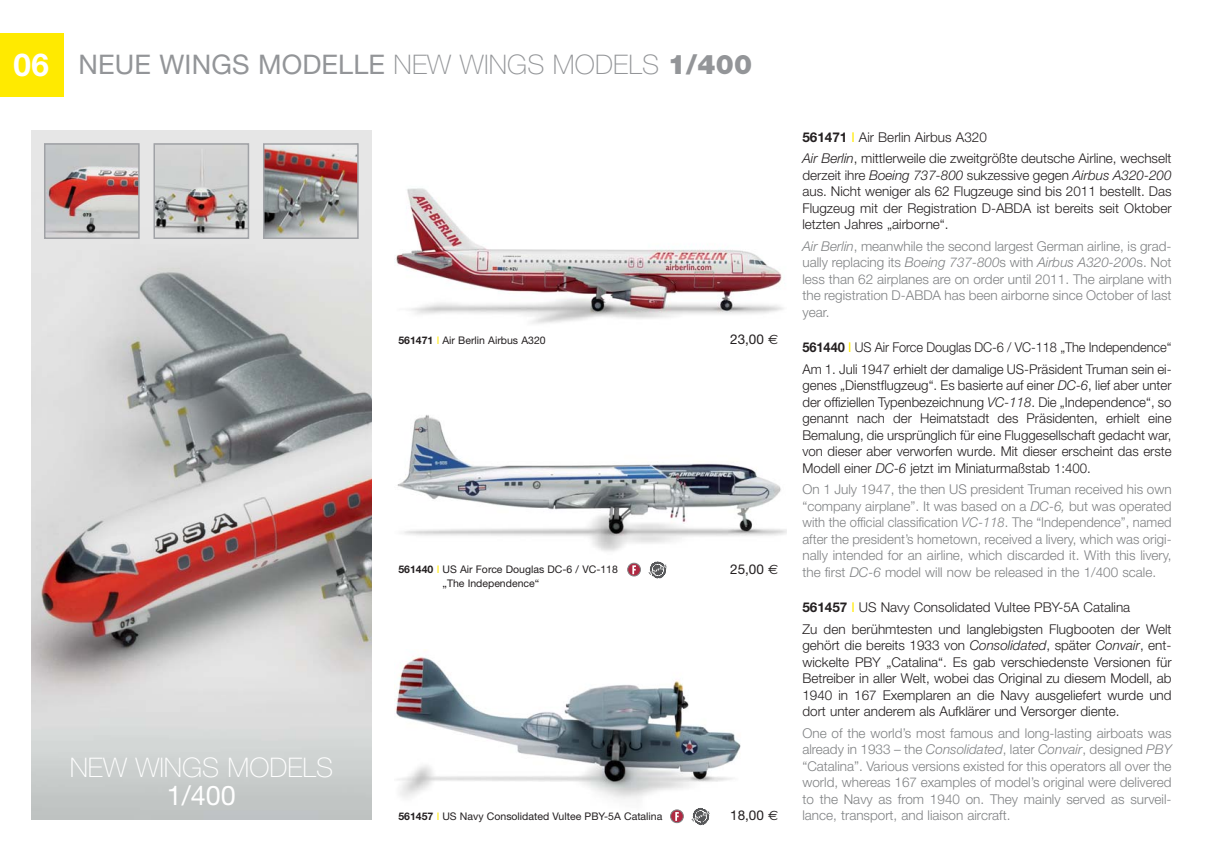
<style>
.page{position:relative;width:1212px;height:851px;background:#fff}
.page>*{position:absolute;margin:0;border:0;box-sizing:border-box;transform-origin:0 0}
.t1{font:27px "Helvetica Neue";letter-spacing:.005em;color:#939598}
.t2{font:100 27px "Helvetica Neue";color:#fff}
.t3{font:27px "Helvetica Neue";color:#fff}
.t4{font:300 13.5px/16.5px "Helvetica Neue";color:#231f20;text-align:justify}
.t5{font:300 13.5px/16.5px "Helvetica Neue";color:#808284;text-align:justify}
.t6{font:300 13.5px/21.6px "Helvetica Neue";color:#231f20;scale:.95 1}
.t7{font:13.5px "Helvetica Neue";color:#231f20}
.t8{font:10.5px/13.5px "Helvetica Neue";color:#231f20}
.s1{font-weight:700;font-size:31.5px;color:#fff}
.s2{font-weight:100}
.s3{font-weight:900}
.s4{font-weight:700}
.s5{color:#ffea00}
.s6{font-family:"Euro Sans"}
.s7{font-weight:400;color:#ffea00}
.s8{font-style:italic}
</style>
<div class="page">
<div style="left:0;top:33px;width:63px;height:63px;background:#ffea00"></div>
<img style="left:31px;top:130px;width:340px;height:689px">
<img style="left:47px;top:146px;width:90px;height:90px">
<div style="left:44px;top:143px;width:96px;height:96px;border:2px solid #a0a2a6"></div>
<img style="left:266px;top:146px;width:90px;height:90px">
<div style="left:263px;top:143px;width:96px;height:96px;border:2px solid #a0a2a6"></div>
<img style="left:156px;top:146px;width:90px;height:90px">
<div style="left:153px;top:143px;width:96px;height:96px;border:2px solid #a0a2a6"></div>
<img style="left:397px;top:415px;width:389px;height:136px">
<img style="left:395px;top:649px;width:346px;height:170px">
<img style="left:395px;top:188px;width:389px;height:136px">
<div style="left:628px;top:563px;width:12px;height:13px;background:#af2942;border-radius:50%"></div>
<div style="left:627px;top:563px;width:14px;height:13px;border:1px solid #808284;border-radius:50%"></div>
<svg style="left:632px;top:565px;width:4px;height:9px"></svg>
<div style="left:670px;top:809px;width:13px;height:13px;background:#af2942;border:1px solid #808284;border-radius:50%"></div>
<svg style="left:675px;top:812px;width:4px;height:8px"></svg>
<svg style="left:691px;top:808px;width:19px;height:16px"></svg>
<svg style="left:648px;top:562px;width:19px;height:16px"></svg>
<h1 class="t1" style="left:14px;top:54px;width:740px"><span class="s1">06</span> NEUE WINGS MODELLE <span class="s2">NEW WINGS MODELS</span> <span class="s3">1/400</span></h1>
<p class="t8" style="left:398px;top:334px;width:149px"><span class="s4">561471</span> <span class="s5">I</span> Air Berlin Airbus A320</p>
<p class="t7" style="left:730px;top:334px;width:50px">23,00 <span class="s6">€</span></p>
<p class="t8" style="left:442px;top:564px;width:177px;text-indent:-44px"><span class="s4">561440</span> <span class="s5">I</span> US Air Force Douglas DC-6 / VC-118 „The Independence“</p>
<h1 class="t2" style="left:70px;top:757px;width:265px">NEW WINGS MODELS</h1>
<h1 class="t3" style="left:167px;top:785px;width:71px">1/400</h1>
<p class="t8" style="left:398px;top:810px;width:265px"><span class="s4">561457</span> <span class="s5">I</span> US Navy Consolidated Vultee PBY-5A Catalina</p>
<p class="t7" style="left:730px;top:563px;width:50px">25,00 <span class="s6">€</span></p>
<p class="t7" style="left:730px;top:810px;width:50px">18,00 <span class="s6">€</span></p>
<p class="t4" style="left:802px;top:127px;width:371px;line-height:21.6px"><span class="s4">561471</span> <span class="s7">I</span> Air Berlin Airbus A320<br><span class="s8">Air Berlin</span>, mittlerweile die zweitgrößte deutsche Airline, wechselt</p>
<p class="t4" style="left:802px;top:168px;width:371px">derzeit ihre <span class="s8">Boeing 737-800</span> sukzessive gegen <span class="s8">Airbus A320-200 </span>aus. Nicht weniger als 62 Flugzeuge sind bis 2011 bestellt. Das Flugzeug mit der Registration D-ABDA ist bereits seit Oktober letzten Jahres „airborne“.</p>
<p class="t5" style="left:802px;top:239px;width:371px"><span class="s8">Air Berlin</span>, meanwhile the second largest German airline, is grad&shy;ually replacing its <span class="s8">Boeing 737-800</span>s with <span class="s8">Airbus A320-200</span>s. Not less than 62 airplanes are on order until 2011. The airplane with the registration D-ABDA has been airborne since October of last year.</p>
<p class="t6" style="left:802px;top:338px;width:390px"><span class="s4">561440</span> <span class="s7">I</span> US Air Force Douglas DC-6 / VC-118 „The Independence“<br>Am 1. Juli 1947 erhielt der damalige US-Präsident Truman sein ei-</p>
<p class="t4" style="left:802px;top:378px;width:371px">genes „Dienstflugzeug“. Es basierte auf einer <span class="s8">DC-6</span>, lief aber unter der offiziellen Typenbezeichnung <span class="s8">VC-118</span>. Die „Independence“, so genannt nach der Heimatstadt des Präsidenten, erhielt eine Bemalung, die ursprünglich für eine Fluggesellschaft gedacht war, von dieser aber verworfen wurde. Mit dieser erscheint das erste Modell einer <span class="s8">DC-6</span> jetzt im Miniaturmaßstab 1:400.</p>
<p class="t5" style="left:802px;top:482px;width:371px">On 1 July 1947, the then US president Truman received his own “company airplane”. It was based on a <span class="s8">DC-6,</span> but was operated with the official classification <span class="s8">VC-118</span>. The “Independence”, named after the president’s hometown, received a livery, which was origi&shy;nally intended for an airline, which discarded it. With this livery, the first <span class="s8">DC-6</span> model will now be released in the 1/400 scale.</p>
<p class="t4" style="left:802px;top:597px;width:371px;line-height:21.6px"><span class="s4">561457</span> <span class="s7">I</span> US Navy Consolidated Vultee PBY-5A Catalina<br>Zu den berühmtesten und langlebigsten Flugbooten der Welt</p>
<p class="t4" style="left:802px;top:638px;width:371px">gehört die bereits 1933 von <span class="s8">Consolidated</span>, später <span class="s8">Convair</span>, ent&shy;wickelte PBY „Catalina“. Es gab verschiedenste Versionen für Betreiber in aller Welt, wobei das Original zu diesem Modell, ab 1940 in 167 Exemplaren an die Navy ausgeliefert wurde und dort unter anderem als Aufklärer und Versorger diente.</p>
<p class="t5" style="left:802px;top:726px;width:371px">One of the world’s most famous and long-lasting airboats was already in 1933 – the <span class="s8">Consolidated</span>, later <span class="s8">Convair</span>, designed <span class="s8">PBY </span>“Catalina”. Various versions existed for this operators all over the world, whereas 167 examples of model’s original were delivered to the Navy as from 1940 on. They mainly served as surveil&shy;lance, transport, and liaison aircraft.</p>
</div>
